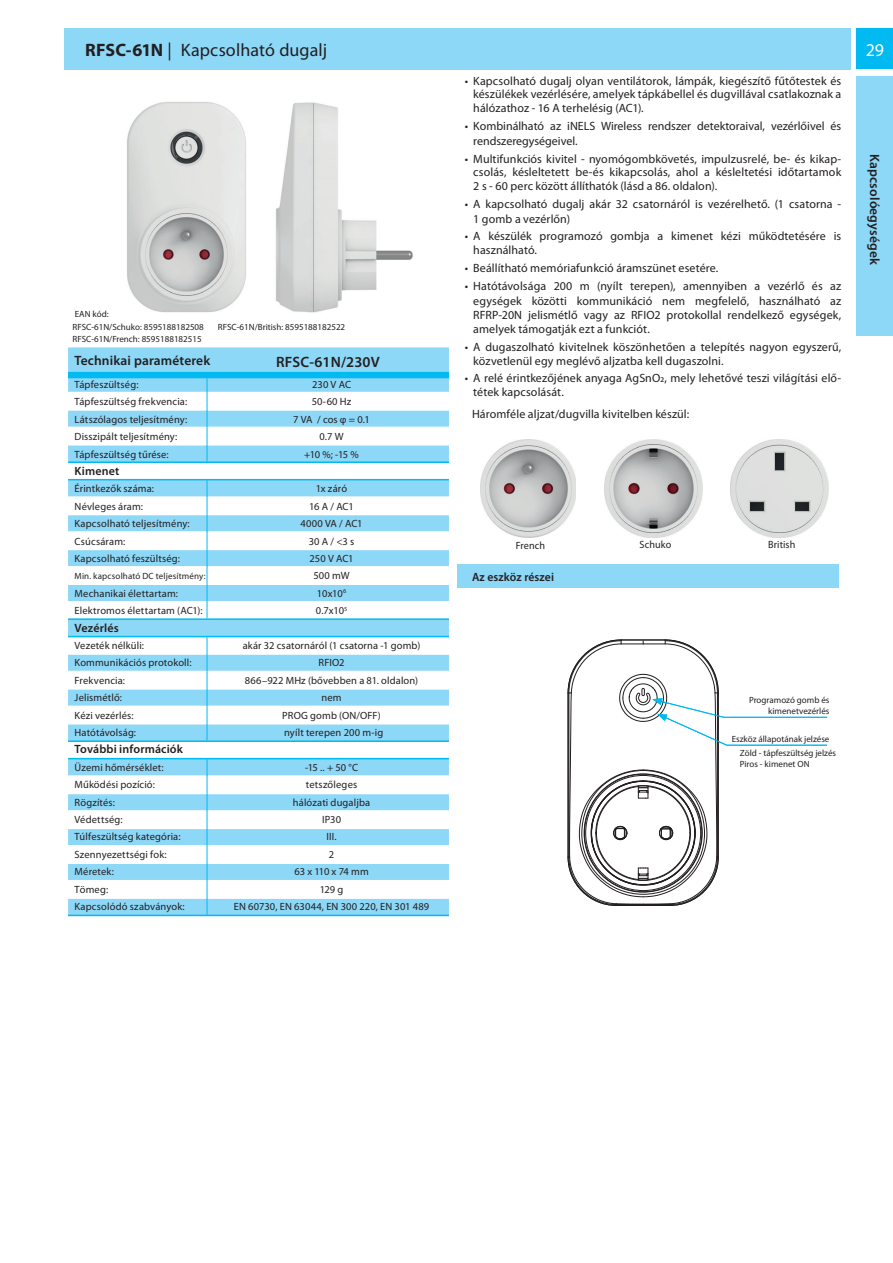
<style>
.page{position:relative;width:893px;height:1263px;background:#fff}
.page>*{position:absolute;margin:0;border:0;box-sizing:border-box;transform-origin:0 0}
.t1{font:18px "Myriad Pro";letter-spacing:.005em;color:#231f20}
.t2{font:700 18px "Myriad Pro";letter-spacing:-.005em;color:#231f20}
.t3{font:18px "Myriad Pro";color:#fff}
.t4{font:600 15px "Myriad Pro";letter-spacing:.01em;color:#231f20}
.t5{font:600 13.5px "Myriad Pro";letter-spacing:.01em;color:#231f20}
.t6{font:12px/13.5px "Myriad Pro";letter-spacing:.005em;color:#231f20}
.t7{font:600 12px "Myriad Pro";letter-spacing:.01em;color:#231f20}
.t8{font:10.5px/17.4px "Myriad Pro";letter-spacing:.015em;color:#231f20}
.t9{font:10.5px/17.4px "Myriad Pro";letter-spacing:-.01em;color:#231f20;text-align:center}
.t10{font:9px/10.8px "Myriad Pro";color:#231f20;text-align:right}
.s1{font-weight:400}
</style>
<div class="page">
<div style="left:64px;top:28px;width:786px;height:41px;background:#8dd7f7"></div>
<div style="left:857px;top:28px;width:36px;height:41px;background:#00baf1"></div>
<div style="left:857px;top:76px;width:36px;height:259px;background:#8dd7f7"></div>
<svg style="left:68px;top:347px;width:381px;height:568px;fill:#8dd7f7"></svg>
<svg style="left:68px;top:463px;width:381px;height:434px"></svg>
<hr style="left:68px;top:496px;width:139px;height:2px;background:#fff">
<hr style="left:207px;top:496px;width:242px;height:2px;background:#fff">
<hr style="left:68px;top:514px;width:139px;height:1px;background:#fff">
<hr style="left:207px;top:514px;width:242px;height:1px;background:#fff">
<hr style="left:68px;top:531px;width:139px;height:2px;background:#fff">
<hr style="left:207px;top:531px;width:242px;height:2px;background:#fff">
<hr style="left:68px;top:549px;width:139px;height:1px;background:#fff">
<hr style="left:207px;top:549px;width:242px;height:1px;background:#fff">
<hr style="left:68px;top:566px;width:139px;height:2px;background:#fff">
<hr style="left:207px;top:566px;width:242px;height:2px;background:#fff">
<hr style="left:68px;top:583px;width:139px;height:2px;background:#fff">
<hr style="left:207px;top:583px;width:242px;height:2px;background:#fff">
<hr style="left:68px;top:601px;width:139px;height:1px;background:#fff">
<hr style="left:207px;top:601px;width:242px;height:1px;background:#fff">
<hr style="left:68px;top:653px;width:139px;height:2px;background:#fff">
<hr style="left:207px;top:653px;width:242px;height:2px;background:#fff">
<hr style="left:68px;top:671px;width:139px;height:1px;background:#fff">
<hr style="left:207px;top:671px;width:242px;height:1px;background:#fff">
<hr style="left:68px;top:688px;width:139px;height:2px;background:#fff">
<hr style="left:207px;top:688px;width:242px;height:2px;background:#fff">
<hr style="left:68px;top:706px;width:139px;height:1px;background:#fff">
<hr style="left:207px;top:706px;width:242px;height:1px;background:#fff">
<hr style="left:68px;top:723px;width:139px;height:1px;background:#fff">
<hr style="left:207px;top:723px;width:242px;height:1px;background:#fff">
<hr style="left:68px;top:775px;width:139px;height:2px;background:#fff">
<hr style="left:207px;top:775px;width:242px;height:2px;background:#fff">
<hr style="left:68px;top:793px;width:139px;height:1px;background:#fff">
<hr style="left:207px;top:793px;width:242px;height:1px;background:#fff">
<hr style="left:68px;top:810px;width:139px;height:2px;background:#fff">
<hr style="left:207px;top:810px;width:242px;height:2px;background:#fff">
<hr style="left:68px;top:828px;width:139px;height:1px;background:#fff">
<hr style="left:207px;top:828px;width:242px;height:1px;background:#fff">
<hr style="left:68px;top:845px;width:139px;height:1px;background:#fff">
<hr style="left:207px;top:845px;width:242px;height:1px;background:#fff">
<hr style="left:68px;top:862px;width:139px;height:2px;background:#fff">
<hr style="left:207px;top:862px;width:242px;height:2px;background:#fff">
<hr style="left:68px;top:880px;width:139px;height:1px;background:#fff">
<hr style="left:207px;top:880px;width:242px;height:1px;background:#fff">
<hr style="left:68px;top:897px;width:139px;height:2px;background:#fff">
<hr style="left:207px;top:897px;width:242px;height:2px;background:#fff">
<div style="left:68px;top:372px;width:139px;height:6px;background:#00baf1"></div>
<div style="left:207px;top:372px;width:242px;height:6px;background:#00baf1"></div>
<svg style="left:68px;top:375px;width:381px;height:86px"></svg>
<hr style="left:68px;top:461px;width:381px;height:2px;background:#00baf1">
<hr style="left:68px;top:479px;width:139px;height:1px;background:#00baf1">
<hr style="left:207px;top:479px;width:242px;height:1px;background:#00baf1">
<svg style="left:207px;top:480px;width:1px;height:138px"></svg>
<hr style="left:68px;top:618px;width:381px;height:2px;background:#00baf1">
<hr style="left:68px;top:636px;width:139px;height:1px;background:#00baf1">
<hr style="left:207px;top:636px;width:242px;height:1px;background:#00baf1">
<svg style="left:207px;top:637px;width:1px;height:103px"></svg>
<hr style="left:68px;top:740px;width:381px;height:2px;background:#00baf1">
<hr style="left:68px;top:758px;width:139px;height:1px;background:#00baf1">
<hr style="left:207px;top:758px;width:242px;height:1px;background:#00baf1">
<hr style="left:68px;top:915px;width:139px;height:1px;background:#00baf1">
<svg style="left:207px;top:759px;width:1px;height:156px"></svg>
<hr style="left:207px;top:915px;width:242px;height:1px;background:#00baf1">
<div style="left:457px;top:564px;width:382px;height:24px;background:#8dd7f7"></div>
<img style="left:480px;top:439px;width:96px;height:98px">
<img style="left:604px;top:439px;width:98px;height:98px">
<img style="left:730px;top:439px;width:98px;height:98px">
<img style="left:127px;top:102px;width:119px;height:211px">
<img style="left:307px;top:102px;width:106px;height:211px">
<img style="left:276px;top:102px;width:31px;height:210px">
<svg style="left:567px;top:639px;width:261px;height:267px"></svg>
<h1 class="t2" style="left:85px;top:43px;width:88px">RFSC-61N <span class="s1">|</span></h1>
<h1 class="t3" style="left:866px;top:43px;width:20px">29</h1>
<h1 class="t1" style="left:181px;top:43px;width:148px">Kapcsolható dugalj</h1>
<p class="t10" style="left:75px;top:310px;width:35px">EAN kód:</p>
<p class="t10" style="left:72px;top:323px;width:133px">RFSC-61N/Schuko: 8595188182508</p>
<p class="t10" style="left:218px;top:323px;width:129px">RFSC-61N/British: 8595188182522</p>
<p class="t10" style="left:72px;top:335px;width:131px">RFSC-61N/French: 8595188182515</p>
<p class="t5" style="left:75px;top:355px;width:137px">Technikai paraméterek</p>
<p class="t8" style="left:75px;top:377px;width:114px">Tápfeszültség:<br>Tápfeszültség frekvencia:<br>Látszólagos teljesítmény:<br>Disszipált teljesítmény:<br>Tápfeszültség tűrése:</p>
<p class="t7" style="left:75px;top:466px;width:46px">Kimenet</p>
<p class="t8" style="left:75px;top:481px;width:117px">Érintkezők száma:<br>Névleges áram:<br>Kapcsolható teljesítmény:<br>Csúcsáram:<br>Kapcsolható feszültség:</p>
<p class="t10" style="left:75px;top:572px;width:132px">Min. kapcsolható DC teljesítmény:</p>
<p class="t8" style="left:75px;top:585px;width:129px">Mechanikai élettartam:<br>Elektromos élettartam (AC1):</p>
<p class="t7" style="left:75px;top:623px;width:46px">Vezérlés</p>
<p class="t8" style="left:75px;top:638px;width:118px">Vezeték nélküli:<br>Kommunikációs protokoll:<br>Frekvencia:<br>Jelismétlő:<br>Kézi vezérlés:<br>Hatótávolság:</p>
<p class="t7" style="left:75px;top:745px;width:110px">További információk</p>
<p class="t8" style="left:75px;top:759px;width:112px">Üzemi hőmérséklet:<br>Működési pozíció:<br>Rögzítés:<br>Védettség:<br>Túlfeszültség kategória:<br>Szennyezettségi fok:<br>Méretek:<br>Tömeg:<br>Kapcsolódó szabványok:</p>
<p class="t4" style="left:276px;top:356px;width:105px">RFSC-61N/230V</p>
<p class="t8" style="left:293px;top:377px;width:78px;text-align:center">230 V AC<br>50-60 Hz<br>7 VA / cos φ = 0.1<br>0.7 W<br>+10 %; -15 %</p>
<p class="t9" style="left:300px;top:481px;width:64px">1x záró<br>16 A / AC1<br>4000 VA / AC1<br>30 A / &lt;3 s<br>250 V AC1<br>500 mW<br>10x10<sup>6<br></sup>0.7x10<sup>5</sup></p>
<p class="t8" style="left:243px;top:638px;width:179px;text-align:center">akár 32 csatornáról (1 csatorna -1 gomb)<br>RFIO2<br>866–922 MHz (bővebben a 81. oldalon) nem<br>PROG gomb (ON/OFF)<br>nyílt terepen 200 m-ig</p>
<p class="t8" style="left:234px;top:759px;width:197px;text-align:center">-15 .. + 50 °C<br>tetszőleges<br>hálózati dugaljba<br>IP30<br>III.<br>2<br>63 x 110 x 74 mm<br>129 g<br>EN 60730, EN 63044, EN 300 220, EN 301 489</p>
<p class="t6" style="left:473px;top:75px;width:370px;text-align:justify;text-indent:-9px">• Kapcsolható dugalj olyan ventilátorok, lámpák, kiegészítő fűtőtestek és készülékek vezérlésére, amelyek tápkábellel és dugvillával csatlakoznak a hálózathoz - 16 A terhelésig (AC1).</p>
<p class="t6" style="left:473px;top:120px;width:370px;line-height:14.4px;text-indent:-9px">• Kombinálható az iNELS Wireless rendszer detektoraival, vezérlőivel és rendszeregységeivel.</p>
<p class="t6" style="left:473px;top:153px;width:370px;text-align:justify;text-indent:-9px">• Multifunkciós kivitel - nyomógombkövetés, impulzusrelé, be- és kikap&shy;csolás, késleltetett be-és kikapcsolás, ahol a késleltetési időtartamok 2 s - 60 perc között állíthatók (lásd a 86. oldalon).</p>
<p class="t6" style="left:473px;top:198px;width:369px;line-height:14.4px;text-indent:-9px">• A kapcsolható dugalj akár 32 csatornáról is vezérelhető. (1 csatorna -<br>1 gomb a vezérlőn)</p>
<p class="t6" style="left:473px;top:231px;width:369px;text-indent:-9px">• A készülék programozó gombja a kimenet kézi működtetésére is használható.</p>
<p class="t6" style="left:465px;top:262px;width:255px">• Beállítható memóriafunkció áramszünet esetére.</p>
<p class="t6" style="left:473px;top:280px;width:370px;line-height:14.4px;text-align:justify;text-indent:-9px">• Hatótávolsága 200 m (nyílt terepen), amennyiben a vezérlő és az egységek közötti kommunikáció nem megfelelő, használható az RFRP-20N jelismétlő vagy az RFIO2 protokollal rendelkező egységek, amelyek támogatják ezt a funkciót.</p>
<p class="t6" style="left:473px;top:342px;width:370px;text-indent:-9px">• A dugaszolható kivitelnek köszönhetően a telepítés nagyon egyszerű, közvetlenül egy meglévő aljzatba kell dugaszolni.</p>
<p class="t6" style="left:473px;top:373px;width:370px;text-indent:-9px">• A relé érintkezőjének anyaga AgSnO2, mely lehetővé teszi világítási elő&shy;tétek kapcsolását.</p>
<p class="t6" style="left:472px;top:408px;width:219px">Háromféle aljzat/dugvilla kivitelben készül:</p>
<p class="t5" style="left:880px;top:154px;width:112px;rotate:90deg">Kapcsolóegységek</p>
<p class="t8" style="left:516px;top:537px;width:31px">French</p>
<p class="t8" style="left:640px;top:537px;width:33px">Schuko</p>
<p class="t8" style="left:768px;top:537px;width:29px">British</p>
<p class="t7" style="left:472px;top:572px;width:83px">Az eszköz részei</p>
<p class="t10" style="left:749px;top:695px;width:82px">Programozó gomb és kimenetvezérlés</p>
<p class="t10" style="left:740px;top:733px;width:98px;line-height:14.2px;text-align:left;text-indent:-8px">Eszköz állapotának jelzése<br>Zöld - tápfeszültség jelzés</p>
<p class="t10" style="left:740px;top:759px;width:71px">Piros - kimenet ON</p>
</div>
